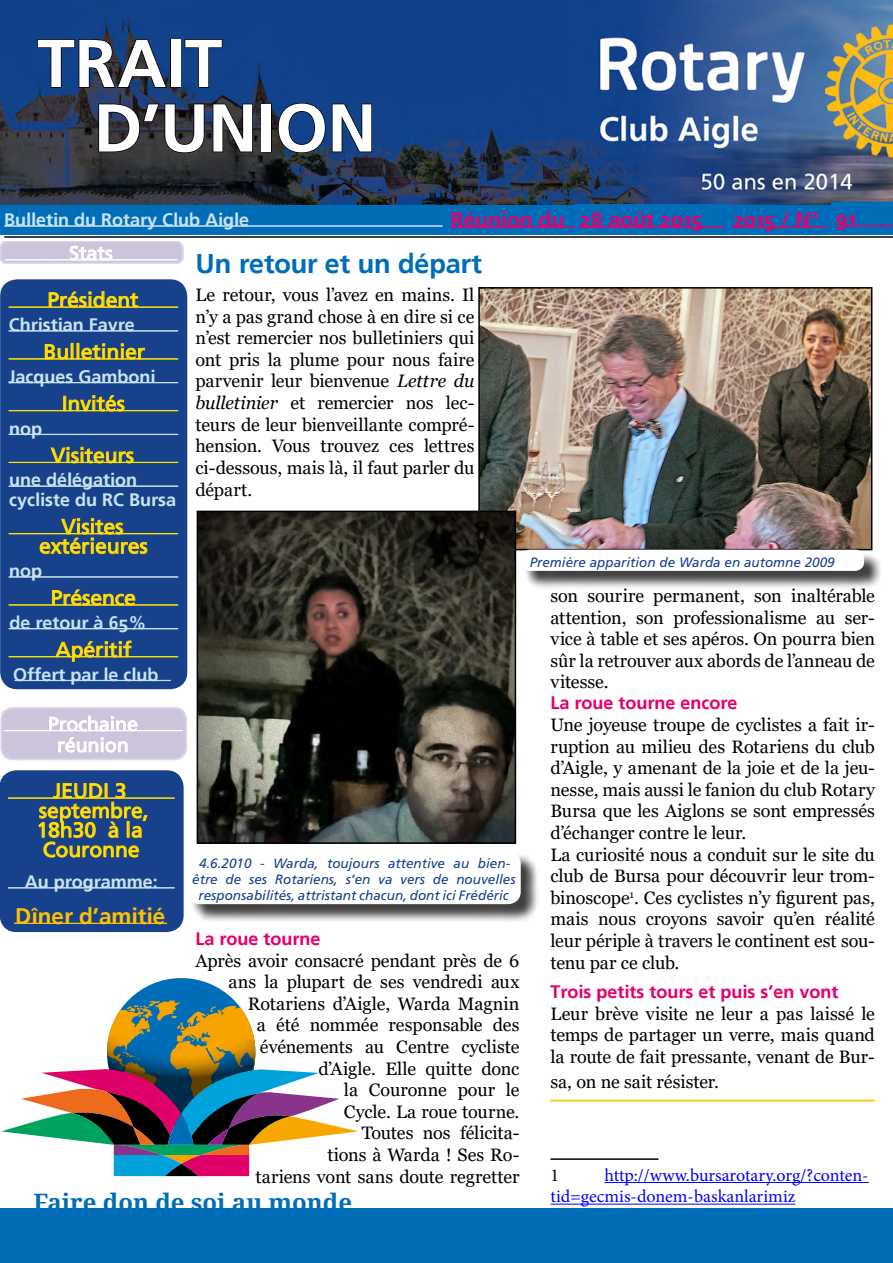
<style>
.page{position:relative;width:893px;height:1263px;background:#fff}
.page>*{position:absolute;margin:0;border:0;box-sizing:border-box;transform-origin:0 0}
.t1{font:700 67.5px/64.5px "Frutiger Linotype";color:#fff}
.t2{font:700 27px "Frutiger Linotype";letter-spacing:-.005em;color:#006db8}
.t3{font:700 24px "Droid Serif";color:#006db8}
.t4{font:700 22.5px "Frutiger Linotype";color:#fdc100}
.t5{font:21px/19.5px "Frutiger LT Std";color:#ffe600;text-align:center}
.t6{font:700 21px "Frutiger Linotype";color:#e6006c}
.t7{font:19.5px/21px "Frutiger Linotype";color:#fff;text-align:center}
.t8{font:18px/21.6px "Georgia";letter-spacing:-.005em;color:#000;text-align:justify}
.t9{font:700 18px/19.5px "Frutiger Linotype";color:#c9e2ef}
.t10{font:18px/21.6px "Minion Pro";color:#00f}
.t11{font:700 18px "Frutiger Linotype";color:#e6006c}
.t12{font:18px "Minion Pro";color:#000}
.t13{font:italic 13.5px/16.2px "Frutiger LT Std";color:#17418a;text-align:center}
.s1{font-style:italic}
</style>
<div class="page">
<svg style="left:0;top:241px;width:184px;height:23px;background:#d4cde0"></svg>
<div style="left:0;top:707px;width:187px;height:54px;background:#ccc4db;border-radius:13px"></div>
<hr style="left:4px;top:730px;width:179px;height:1px;background:#fff">
<svg style="left:49px;top:715px;width:89px;height:38px"></svg>
<div style="left:0;top:1209px;width:893px;height:54px;background:#006db8"></div>
<div style="left:0;top:204px;width:447px;height:31px;background:#006db8"></div>
<hr style="left:4px;top:226px;width:438px;height:1px;background:#c9e2ef">
<div style="left:729px;top:204px;width:102px;height:31px;background:#006db8"></div>
<hr style="left:733px;top:227px;width:94px;height:1px;background:#e6006c">
<div style="left:447px;top:204px;width:137px;height:31px;background:#006db8"></div>
<hr style="left:451px;top:227px;width:129px;height:1px;background:#e6006c">
<hr style="left:4px;top:236px;width:889px;height:2px;background:#000">
<img style="left:0;top:0;width:892px;height:204px">
<svg style="left:36px;top:38px;width:132px;height:51px;background:#19345f"></svg>
<div style="left:170px;top:39px;width:11px;height:49px;border:2px solid #000"></div>
<svg style="left:184px;top:38px;width:39px;height:50px;background:#0f3978"></svg>
<svg style="left:98px;top:103px;width:107px;height:51px;background:#2a2c36"></svg>
<svg style="left:212px;top:103px;width:42px;height:50px;background:#28292f"></svg>
<div style="left:261px;top:104px;width:11px;height:48px;border:2px solid #000"></div>
<svg style="left:277px;top:102px;width:96px;height:52px;background:#11366e"></svg>
<div style="left:107px;top:978px;width:148px;height:148px;background:#006db8;border-radius:50%"></div>
<svg style="left:1px;top:1000px;width:357px;height:176px"></svg>
<div style="left:0;top:279px;width:187px;height:410px;background:#17418a;border-radius:17px"></div>
<hr style="left:9px;top:307px;width:169px;height:1px;background:#ffe600">
<hr style="left:9px;top:330px;width:169px;height:1px;background:#c9e2ef">
<hr style="left:9px;top:331px;width:169px;height:1px;background:#c9e2ef">
<hr style="left:9px;top:358px;width:169px;height:1px;background:#ffe600">
<hr style="left:9px;top:359px;width:169px;height:1px;background:#ffe600">
<hr style="left:9px;top:382px;width:169px;height:1px;background:#c9e2ef">
<hr style="left:9px;top:410px;width:169px;height:1px;background:#ffe600">
<hr style="left:9px;top:434px;width:169px;height:1px;background:#c9e2ef">
<hr style="left:9px;top:462px;width:169px;height:1px;background:#ffe600">
<hr style="left:9px;top:486px;width:169px;height:1px;background:#c9e2ef">
<hr style="left:9px;top:533px;width:169px;height:1px;background:#ffe600">
<hr style="left:9px;top:576px;width:169px;height:1px;background:#c9e2ef">
<hr style="left:9px;top:577px;width:169px;height:1px;background:#c9e2ef">
<hr style="left:9px;top:604px;width:169px;height:1px;background:#ffe600">
<hr style="left:9px;top:605px;width:169px;height:1px;background:#ffe600">
<hr style="left:9px;top:628px;width:169px;height:1px;background:#c9e2ef">
<hr style="left:9px;top:656px;width:169px;height:1px;background:#ffe600">
<hr style="left:9px;top:657px;width:169px;height:1px;background:#ffe600">
<hr style="left:15px;top:680px;width:156px;height:1px;background:#c9e2ef">
<svg style="left:48px;top:291px;width:91px;height:17px"></svg>
<svg style="left:45px;top:344px;width:23px;height:16px"></svg>
<svg style="left:77px;top:343px;width:68px;height:17px"></svg>
<div style="left:63px;top:396px;width:3px;height:15px;border:1px solid #fdc100"></div>
<svg style="left:69px;top:395px;width:56px;height:17px"></svg>
<svg style="left:50px;top:447px;width:84px;height:17px"></svg>
<svg style="left:39px;top:518px;width:109px;height:36px"></svg>
<svg style="left:52px;top:589px;width:84px;height:17px"></svg>
<svg style="left:55px;top:640px;width:77px;height:22px"></svg>
<div style="left:0;top:770px;width:184px;height:162px;background:#17418a;border-radius:17px"></div>
<hr style="left:8px;top:798px;width:167px;height:1px;background:#ffe600">
<hr style="left:8px;top:887px;width:167px;height:1px;background:#c9e2ef">
<hr style="left:8px;top:888px;width:167px;height:1px;background:#c9e2ef">
<hr style="left:14px;top:923px;width:153px;height:1px;background:#fdc100">
<svg style="left:38px;top:783px;width:110px;height:75px"></svg>
<hr style="left:550px;top:1100px;width:325px;height:1px;background:#fdc100">
<hr style="left:550px;top:1101px;width:325px;height:1px;background:#fdc100">
<hr style="left:550px;top:1158px;width:108px;height:2px;background:#000">
<hr style="left:604px;top:1182px;width:265px;height:1px;background:#00f">
<hr style="left:550px;top:1204px;width:245px;height:1px;background:#00f">
<div style="left:576px;top:204px;width:153px;height:31px;background:#006db8"></div>
<hr style="left:580px;top:227px;width:144px;height:1px;background:#e6006c">
<div style="left:831px;top:202px;width:62px;height:32px;background:#006db8"></div>
<hr style="left:836px;top:225px;width:56px;height:1px;background:#e6006c">
<hr style="left:836px;top:226px;width:56px;height:1px;background:#e6006c">
<div style="left:190px;top:852px;width:350px;height:71px;background:#000;opacity:.75"></div>
<div style="left:188px;top:850px;width:333px;height:54px;background:#fff;border-radius:13px"></div>
<img style="left:481px;top:290px;width:388px;height:257px">
<div style="left:478px;top:287px;width:394px;height:263px;border:2px solid #000"></div>
<img style="left:200px;top:514px;width:313px;height:327px">
<div style="left:197px;top:511px;width:319px;height:333px;border:2px solid #000"></div>
<div style="left:522px;top:551px;width:361px;height:39px;background:#000;opacity:.75"></div>
<div style="left:521px;top:550px;width:343px;height:21px;background:#fff;border-radius:9px"></div>
<h1 class="t1" style="left:94px;top:31px;width:284px;text-indent:-56px">TRAIT<br>D’UNION</h1>
<p class="t9" style="left:4px;top:210px;width:247px">Bulletin du Rotary Club Aigle</p>
<p class="t6" style="left:451px;top:207px;width:115px">Réunion du</p>
<p class="t6" style="left:733px;top:207px;width:87px">2015 / N°</p>
<p class="t6" style="left:580px;top:207px;width:124px">28 août 2015</p>
<p class="t6" style="left:836px;top:206px;width:22px">91</p>
<p class="t7" style="left:69px;top:243px;width:45px">Stats</p>
<p class="t5" style="left:47px;top:290px;width:93px">Président</p>
<p class="t9" style="left:9px;top:315px;width:128px">Christian Favre</p>
<p class="t5" style="left:44px;top:342px;width:103px">Bulletinier</p>
<p class="t9" style="left:8px;top:367px;width:149px">Jacques Gamboni</p>
<p class="t5" style="left:62px;top:394px;width:65px">Invités</p>
<p class="t9" style="left:9px;top:418px;width:34px">nop</p>
<p class="t5" style="left:51px;top:446px;width:84px">Visiteurs</p>
<p class="t9" style="left:9px;top:470px;width:169px">une délégation cycliste du RC Bursa</p>
<p class="t5" style="left:39px;top:517px;width:110px">Visites extérieures</p>
<p class="t9" style="left:9px;top:561px;width:34px">nop</p>
<p class="t5" style="left:51px;top:588px;width:87px">Présence</p>
<p class="t9" style="left:9px;top:613px;width:139px">de retour à 65%</p>
<p class="t5" style="left:56px;top:640px;width:77px">Apéritif</p>
<p class="t9" style="left:13px;top:664px;width:147px">Offert par le club</p>
<p class="t7" style="left:48px;top:713px;width:91px">Prochaine réunion</p>
<p class="t5" style="left:37px;top:781px;width:114px">JEUDI 3 septembre,<br>18h30 à la<br>Couronne</p>
<p class="t9" style="left:25px;top:872px;width:135px">Au programme:</p>
<p class="t4" style="left:15px;top:902px;width:152px">Dîner d’amitié</p>
<h2 class="t2" style="left:195px;top:247px;width:288px">Un retour et un départ</h2>
<p class="t8" style="left:195px;top:284px;width:281px">Le retour, vous l’avez en mains. Il n’y a pas grand chose à en dire si ce n’est remercier nos bulletiniers qui ont pris la plume pour nous faire parvenir leur bienvenue <span class="s1">Lettre du bulletinier</span> et remercier nos lec&shy;teurs de leur bienveillante compré&shy;hension. Vous trouvez ces lettres ci-dessous, mais là, il faut parler du départ.</p>
<p class="t13" style="left:192px;top:855px;width:325px">4.6.2010 - Warda, toujours attentive au bien&shy;être de ses Rotariens, s’en va vers de nouvelles responsabilités, attristant chacun, dont ici Frédéric</p>
<p class="t11" style="left:195px;top:928px;width:127px">La roue tourne</p>
<p class="t8" style="left:195px;top:950px;width:326px;text-align:right">Après avoir consacré pendant près de 6 ans la plupart de ses vendredi aux<br>Rotariens d’Aigle, Warda Magnin<br>a été nommée responsable des événements au Centre cycliste<br>d’Aigle. Elle quitte donc<br>la Couronne pour le<br>Cycle. La roue tourne.<br>Toutes nos félicita-<br>tions à Warda ! Ses Ro-<br>tariens vont sans doute regretter</p>
<h3 class="t3" style="left:34px;top:1185px;width:320px">Faire don de soi au monde</h3>
<p class="t13" style="left:530px;top:554px;width:307px">Première apparition de Warda en automne 2009</p>
<p class="t8" style="left:550px;top:585px;width:326px">son sourire permanent, son inaltérable attention, son professionalisme au ser&shy;vice à table et ses apéros. On pourra bien sûr la retrouver aux abords de l’anneau de vitesse.</p>
<p class="t11" style="left:550px;top:692px;width:189px">La roue tourne encore</p>
<p class="t8" style="left:550px;top:714px;width:326px;text-align:left">Une joyeuse troupe de cyclistes a fait ir&shy;ruption au milieu des Rotariens du club d’Aigle, y amenant de la joie et de la jeu&shy;nesse, mais aussi le fanion du club Rotary Bursa que les Aiglons se sont empressés d’échanger contre le leur.<br>La curiosité nous a conduit sur le site du club de Bursa pour découvrir leur trom&shy;binoscope<sup>1</sup>. Ces cyclistes n’y figurent pas, mais nous croyons savoir qu’en réalité leur périple à travers le continent est sou&shy;tenu par ce club.</p>
<p class="t11" style="left:550px;top:981px;width:290px">Trois petits tours et puis s’en vont</p>
<p class="t8" style="left:550px;top:1003px;width:326px">Leur brève visite ne leur a pas laissé le temps de partager un verre, mais quand la route de fait pressante, venant de Bur-</p>
<p class="t8" style="left:550px;top:1072px;width:170px">sa, on ne sait résister.</p>
<p class="t10" style="left:550px;top:1164px;width:320px;text-indent:54px">http://www.bursarotary.org/?conten&shy;tid=gecmis-donem-baskanlarimiz</p>
<p class="t12" style="left:550px;top:1163px;width:10px">1</p>
</div>
